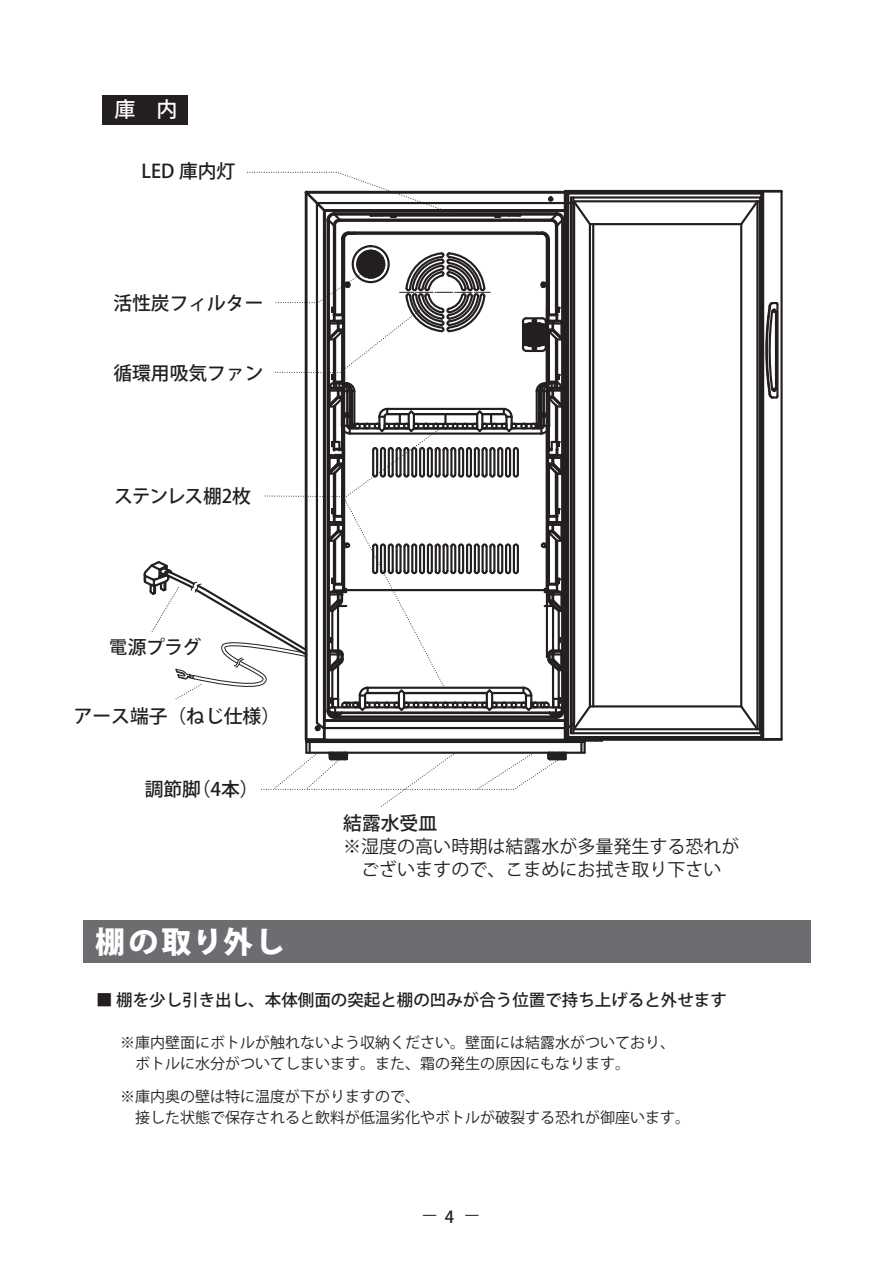
<style>
.page{position:relative;width:893px;height:1263px;background:#fff}
.page>*{position:absolute;margin:0;border:0;box-sizing:border-box;transform-origin:0 0}
.t1{font:800 30px "Koz Go Pr 6 N";letter-spacing:.05em;color:#fff}
.t2{font:500 21px "Koz Go Pr 6 N";color:#fff}
.t3{font:500 18.75px "Koz Go Pr 6 N";color:#231f20}
.t4{font:500 18.75px "Koz Go Pr 6 N";letter-spacing:-.045em;color:#231f20}
.t5{font:18px/22.5px "Koz Go Pr 6 N";color:#231f20}
.t6{font:500 16.5px "Koz Go Pr 6 N";color:#231f20}
.t7{font:15px/21px "Koz Go Pr 6 N";color:#231f20}
.t8{font:12px "Ryumin Pro";color:#231f20;scale:4 1}
.s1{font-family:"UD Shin Go Pro"}
.s2{font-size:16.5px}
</style>
<div class="page">
<div style="left:103px;top:95px;width:85px;height:29px;background:#231f20"></div>
<div style="left:82px;top:920px;width:728px;height:42px;background:#6c6d70"></div>
<hr style="left:307px;top:739px;width:474px;height:2px;background:#231f20">
<hr style="left:566px;top:737px;width:196px;height:2px;background:#231f20">
<hr style="left:567px;top:736px;width:194px;height:2px;background:#231f20">
<hr style="left:571px;top:732px;width:189px;height:2px;background:#231f20">
<hr style="left:574px;top:728px;width:186px;height:2px;background:#231f20">
<hr style="left:305px;top:193px;width:3px;height:546px;background:#231f20">
<hr style="left:590px;top:705px;width:151px;height:2px;background:#231f20">
<hr style="left:567px;top:193px;width:2px;height:544px;background:#231f20">
<hr style="left:570px;top:197px;width:2px;height:536px;background:#231f20">
<hr style="left:572px;top:197px;width:2px;height:536px;background:#231f20">
<svg style="left:738px;top:703px;width:21px;height:28px"></svg>
<hr style="left:589px;top:224px;width:2px;height:482px;background:#231f20">
<hr style="left:592px;top:224px;width:2px;height:482px;background:#231f20">
<hr style="left:590px;top:223px;width:151px;height:2px;background:#231f20">
<hr style="left:574px;top:200px;width:186px;height:2px;background:#231f20">
<hr style="left:571px;top:196px;width:189px;height:3px;background:#231f20">
<hr style="left:567px;top:192px;width:194px;height:3px;background:#231f20">
<hr style="left:763px;top:190px;width:19px;height:3px;background:#231f20">
<hr style="left:565px;top:190px;width:216px;height:2px;background:#231f20">
<hr style="left:740px;top:224px;width:2px;height:482px;background:#231f20">
<hr style="left:756px;top:201px;width:2px;height:528px;background:#231f20">
<hr style="left:759px;top:197px;width:2px;height:536px;background:#231f20">
<hr style="left:760px;top:193px;width:2px;height:544px;background:#231f20">
<hr style="left:762px;top:191px;width:2px;height:548px;background:#231f20">
<hr style="left:780px;top:191px;width:3px;height:548px;background:#231f20">
<hr style="left:306px;top:192px;width:259px;height:2px;background:#231f20">
<hr style="left:306px;top:191px;width:259px;height:2px;background:#231f20">
<svg style="left:738px;top:192px;width:24px;height:35px"></svg>
<svg style="left:762px;top:738px;width:21px;height:3px"></svg>
<svg style="left:764px;top:300px;width:15px;height:100px"></svg>
<hr style="left:316px;top:203px;width:2px;height:520px;background:#231f20">
<hr style="left:323px;top:211px;width:2px;height:509px;background:#231f20">
<hr style="left:324px;top:210px;width:2px;height:511px;background:#231f20">
<hr style="left:326px;top:220px;width:3px;height:491px;background:#231f20">
<hr style="left:328px;top:220px;width:2px;height:491px;background:#231f20">
<hr style="left:333px;top:225px;width:2px;height:90px;background:#231f20">
<hr style="left:334px;top:225px;width:2px;height:90px;background:#231f20">
<hr style="left:341px;top:239px;width:2px;height:76px;background:#231f20">
<hr style="left:548px;top:239px;width:2px;height:76px;background:#231f20">
<hr style="left:555px;top:225px;width:2px;height:90px;background:#231f20">
<hr style="left:556px;top:225px;width:2px;height:90px;background:#231f20">
<hr style="left:561px;top:220px;width:2px;height:491px;background:#231f20">
<hr style="left:562px;top:220px;width:3px;height:491px;background:#231f20">
<hr style="left:565px;top:210px;width:2px;height:511px;background:#231f20">
<hr style="left:573px;top:203px;width:2px;height:520px;background:#231f20">
<hr style="left:340px;top:220px;width:211px;height:2px;background:#231f20">
<hr style="left:340px;top:219px;width:211px;height:2px;background:#231f20">
<hr style="left:382px;top:214px;width:127px;height:3px;background:#231f20">
<hr style="left:335px;top:213px;width:221px;height:3px;background:#231f20">
<hr style="left:335px;top:212px;width:221px;height:2px;background:#231f20">
<hr style="left:325px;top:209px;width:241px;height:3px;background:#231f20">
<hr style="left:317px;top:202px;width:257px;height:2px;background:#231f20">
<svg style="left:493px;top:212px;width:30px;height:7px"></svg>
<hr style="left:343px;top:239px;width:2px;height:351px;background:#231f20">
<hr style="left:546px;top:239px;width:2px;height:351px;background:#231f20">
<hr style="left:350px;top:232px;width:191px;height:3px;background:#231f20">
<svg style="left:247px;top:172px;width:205px;height:69px"></svg>
<svg style="left:537px;top:190px;width:56px;height:51px"></svg>
<hr style="left:354px;top:231px;width:183px;height:3px;background:#231f20">
<div style="left:352px;top:245px;width:38px;height:38px;border:2px solid #231f20;border-radius:50%"></div>
<svg style="left:143px;top:248px;width:460px;height:559px"></svg>
<h2 class="t2" style="left:115px;top:97px;width:64px">庫　内</h2>
<p class="t3" style="left:141px;top:160px;width:95px">LED 庫内灯</p>
<p class="t3" style="left:113px;top:292px;width:152px">活性炭フィルター</p>
<p class="t3" style="left:113px;top:363px;width:152px">循環用吸気ファン</p>
<p class="t4" style="left:114px;top:485px;width:139px">ステンレス棚2枚</p>
<p class="t3" style="left:109px;top:636px;width:94px"><span class="s1">電</span>源プラグ</p>
<p class="t3" style="left:74px;top:705px;width:208px">アース端子（ねじ仕様）</p>
<p class="t3" style="left:145px;top:779px;width:115px">調節脚（4本）</p>
<p class="t3" style="left:343px;top:813px;width:95px">結露水受皿</p>
<p class="t5" style="left:343px;top:836px;width:397px">※湿度の高い時期は結露水が多量発生する恐れが　ございますので、こまめにお拭き取り下さい</p>
<h1 class="t1" style="left:95px;top:925px;width:191px">棚の取り外し</h1>
<p class="t6" style="left:96px;top:990px;width:632px">■ 棚を少し引き出し、本体側面の突起と棚の凹みが合う位置で持ち上げると外せます</p>
<p class="t7" style="left:120px;top:1032px;width:556px">※庫内壁面にボトルが触れないよう収納ください。壁面には結露水がついており、　ボトルに水分がついてしまいます。また、霜の発生の原因にもなります。</p>
<p class="t7" style="left:120px;top:1086px;width:571px">※庫内奥の壁は特に温度が下がりますので、<br>　接した状態で保存されると飲料が低温劣化やボトルが破裂する恐れが御座います。</p>
<p class="t8" style="left:422px;top:1207px;width:16px">-<span class="s2">4</span> -</p>
</div>
